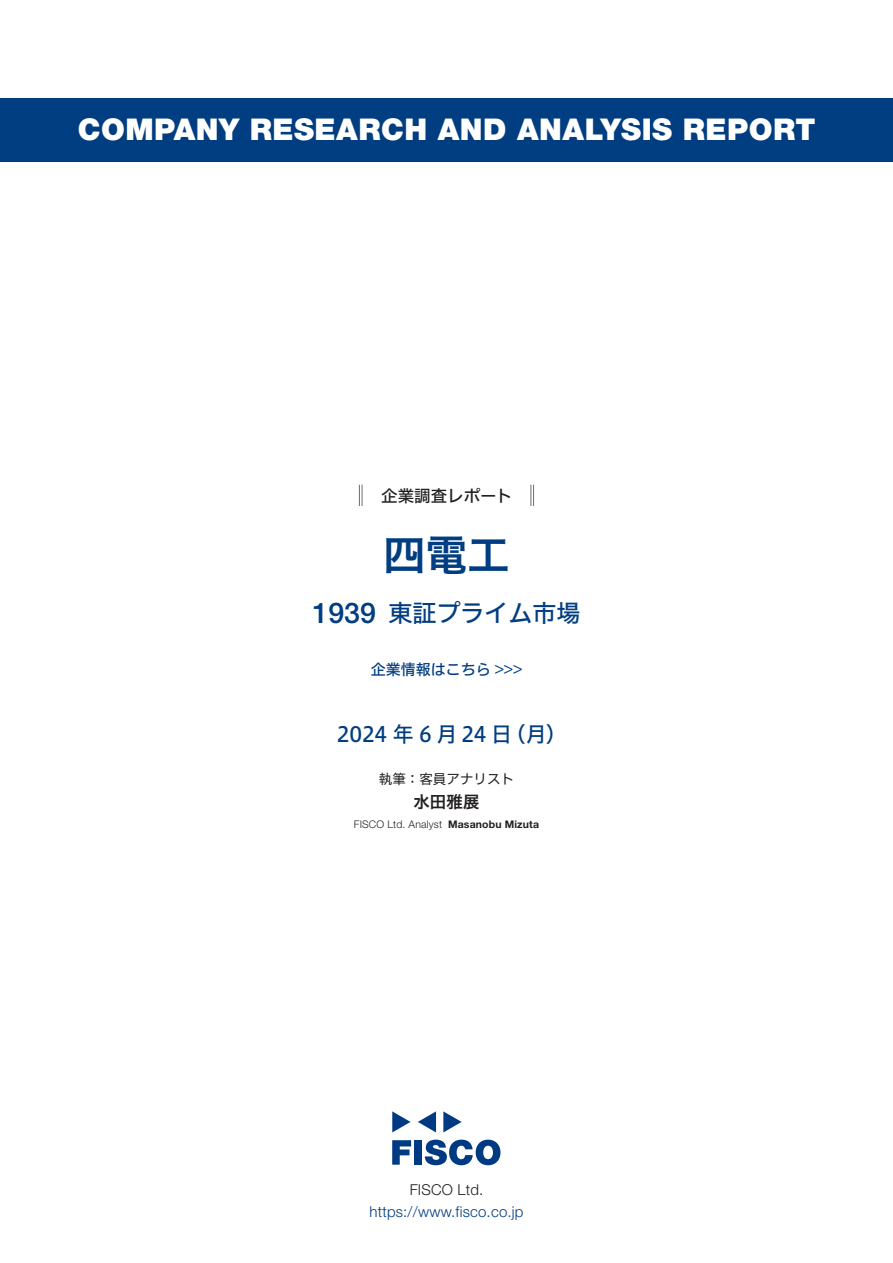
<style>
.page{position:relative;width:893px;height:1263px;background:#fff}
.page>*{position:absolute;margin:0;border:0;box-sizing:border-box;transform-origin:0 0}
.t1{font:42px "Hiragino UD Sans F Std N W6";color:#003d81}
.t2{font:900 30px "Helvetica Neue LT Std";letter-spacing:.015em;color:#fff}
.t3{font:500 28.5px "Helvetica Neue LT Std";color:#003d81}
.t4{font:24px "Hiragino UD Sans F Std N W5";color:#003d81}
.t5{font:21px "Hiragino UD Sans F Std N W5";letter-spacing:-.005em;color:#003d81}
.t6{font:16.5px "Hiragino UD Sans F Std N W5";color:#231f20}
.t7{font:16.5px "Hiragino UD Sans F Std N W6";color:#231f20}
.t8{font:300 15px "Helvetica Neue LT Std";letter-spacing:.015em;color:#003d81}
.t9{font:15px "Hiragino UD Sans F Std N W5";color:#003d81}
.t10{font:300 15px "Helvetica Neue LT Std";letter-spacing:.015em;color:#231f20}
.t11{font:13.5px "Hiragino UD Sans F Std N W4";color:#231f20}
.t12{font:300 10.5px "Helvetica Neue LT Std";letter-spacing:.015em;color:#231f20}
.t13{font:700 10.5px "Helvetica Neue LT Std";letter-spacing:.015em;color:#231f20}
</style>
<div class="page">
<svg style="left:392px;top:1140px;width:19px;height:25px"></svg>
<div style="left:414px;top:1140px;width:8px;height:25px;background:#003a83"></div>
<svg style="left:425px;top:1139px;width:75px;height:26px"></svg>
<svg style="left:392px;top:1111px;width:18px;height:21px"></svg>
<svg style="left:443px;top:1111px;width:19px;height:21px"></svg>
<svg style="left:418px;top:1111px;width:18px;height:21px"></svg>
<div style="left:0;top:98px;width:893px;height:64px;background:#003d81"></div>
<svg style="left:359px;top:485px;width:4px;height:21px"></svg>
<svg style="left:531px;top:485px;width:3px;height:21px"></svg>
<p class="t2" style="left:78px;top:112px;width:739px">COMPANY RESEARCH AND ANALYSIS REPORT</p>
<p class="t6" style="left:365px;top:483px;width:149px">　企業調査レポート</p>
<h1 class="t1" style="left:383px;top:523px;width:128px">四電工</h1>
<p class="t3" style="left:313px;top:596px;width:65px">1939</p>
<p class="t4" style="left:388px;top:594px;width:193px">東証プライム市場</p>
<p class="t9" style="left:371px;top:658px;width:153px">企業情報はこちら &lt;&lt;&lt;</p>
<p class="t5" style="left:337px;top:718px;width:177px">2024 年 6 月24 日</p>
<p class="t5" style="left:505px;top:718px;width:63px">（月(</p>
<p class="t11" style="left:379px;top:768px;width:137px">執筆：客員アナリスト</p>
<p class="t7" style="left:413px;top:789px;width:67px">水田雅展</p>
<p class="t13" style="left:448px;top:818px;width:92px">Masanobu Mizuta</p>
<p class="t12" style="left:354px;top:818px;width:90px">FISCO Ltd. Analyst</p>
<p class="t10" style="left:410px;top:1180px;width:75px">FISCO Ltd.</p>
<p class="t8" style="left:369px;top:1202px;width:156px">https://www.fisco.co j p.</p>
</div>
